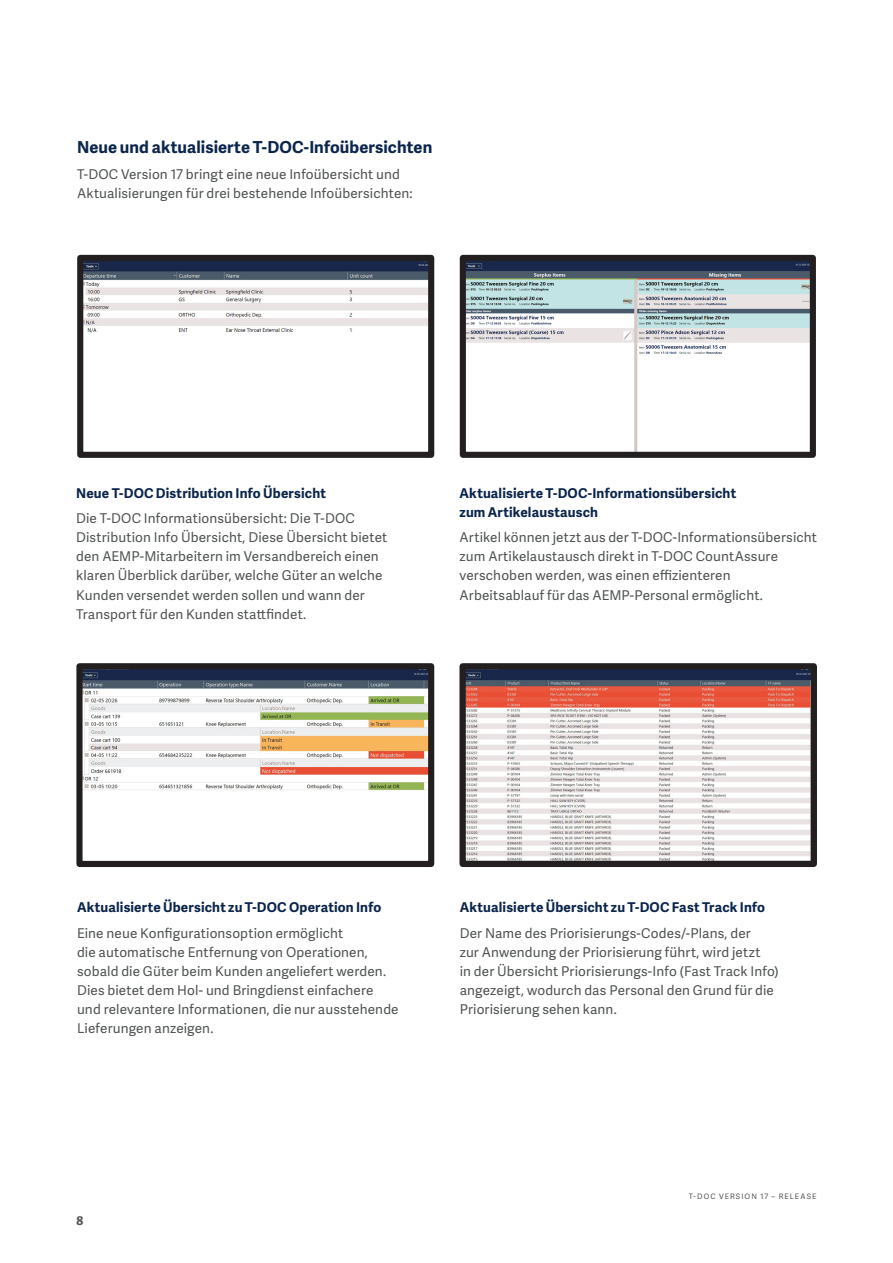
<style>
.page{position:relative;width:893px;height:1263px;background:#fff}
.page>*{position:absolute;margin:0;border:0;box-sizing:border-box;transform-origin:0 0}
.A4_USL_Body_copy_Ade{font:700 16.5px "Adelle Sans";letter-spacing:.005em;color:#0c254b}
.A4_USL_Body_copy_Ade-2{font:13.5px/19.2px "Adelle Sans";letter-spacing:.01em;color:#505353}
.A4_USL_Body_copy_Ade-3{font:700 13.5px/19.2px "Adelle Sans";letter-spacing:.01em;color:#0c254b}
.t1{font:700 12px "Adelle Sans";color:#505353}
.t2{font:7.5px "Adelle Sans";letter-spacing:.145em;color:#505353}
</style>
<div class="page">
<img style="left:466px;top:670px;width:344px;height:190px">
<div style="left:459px;top:663px;width:358px;height:204px;border:6px solid #231f20"></div>
<img style="left:83px;top:670px;width:344px;height:121px">
<div style="left:76px;top:663px;width:358px;height:204px;border:6px solid #231f20"></div>
<img style="left:467px;top:262px;width:342px;height:189px">
<div style="left:460px;top:255px;width:356px;height:203px;border:6px solid #231f20"></div>
<img style="left:84px;top:262px;width:343px;height:71px">
<div style="left:77px;top:255px;width:357px;height:203px;border:6px solid #231f20"></div>
<p class="A4_USL_Body_copy_Ade" style="left:77px;top:135px;width:357px">Neue und aktualisierte T-DOC-Infoübersichten</p>
<p class="A4_USL_Body_copy_Ade-2" style="left:77px;top:164px;width:337px">T-DOC Version 17 bringt eine neue I nfoübersicht und<br>Aktualisierungen für drei bestehende I nfoübersichten:</p>
<p class="A4_USL_Body_copy_Ade-3" style="left:76px;top:483px;width:251px">Neue T-DOC Distribution Info Übersicht</p>
<p class="A4_USL_Body_copy_Ade-2" style="left:76px;top:508px;width:313px">Die T-DOC I nformationsübersicht: Die T-DOC Distribution I nfo Übersicht, Diese Übersicht bietet den AEMP-Mitarbeitern im Versandbereich einen klaren Überblick darüber, welche Güter an welche Kunden versendet werden sollen und wann der Transport für den Kunden stattfindet.</p>
<p class="A4_USL_Body_copy_Ade-3" style="left:460px;top:483px;width:278px">Aktualisierte T-DOC-Informationsübersicht zum Artikelaustausch</p>
<p class="A4_USL_Body_copy_Ade-2" style="left:460px;top:527px;width:359px">Artikel können jetzt aus der T-DOC-I nformationsübersicht zum Artikelaustausch direkt in T-DOC CountAssure verschoben werden, was einen effizienteren Arbeitsablauf für das AEMP-Personal ermöglicht.</p>
<p class="A4_USL_Body_copy_Ade-3" style="left:77px;top:897px;width:306px">Aktualisierte Übersicht zu T-DOC Operation Info</p>
<p class="A4_USL_Body_copy_Ade-2" style="left:77px;top:923px;width:323px">Eine neue Konfigurationsoption ermöglicht<br>die automatische Entfernung von Operationen, sobald die Güter beim Kunden angeliefert werden.<br>Dies bietet dem Hol- und Bringdienst einfachere und relevantere I nformationen, die nur ausstehende Lieferungen anzeigen.</p>
<p class="A4_USL_Body_copy_Ade-3" style="left:460px;top:897px;width:307px">Aktualisierte Übersicht zu T-DOC Fast Track Info</p>
<p class="A4_USL_Body_copy_Ade-2" style="left:460px;top:923px;width:321px">Der N ame des Priorisierungs-Codes/-Plans, der<br>zur Anwendung der Priorisierung führt, wird jetzt<br>in der Übersicht Priorisierungs-I nfo (Fast Track I nfo) angezeigt, wodurch das Personal den Grund für die Priorisierung sehen kann.</p>
<p class="t1" style="left:77px;top:1211px;width:8px">8</p>
<p class="t2" style="left:689px;top:1191px;width:129px">T-DOC VERSION 17 – RELEASE</p>
</div>
